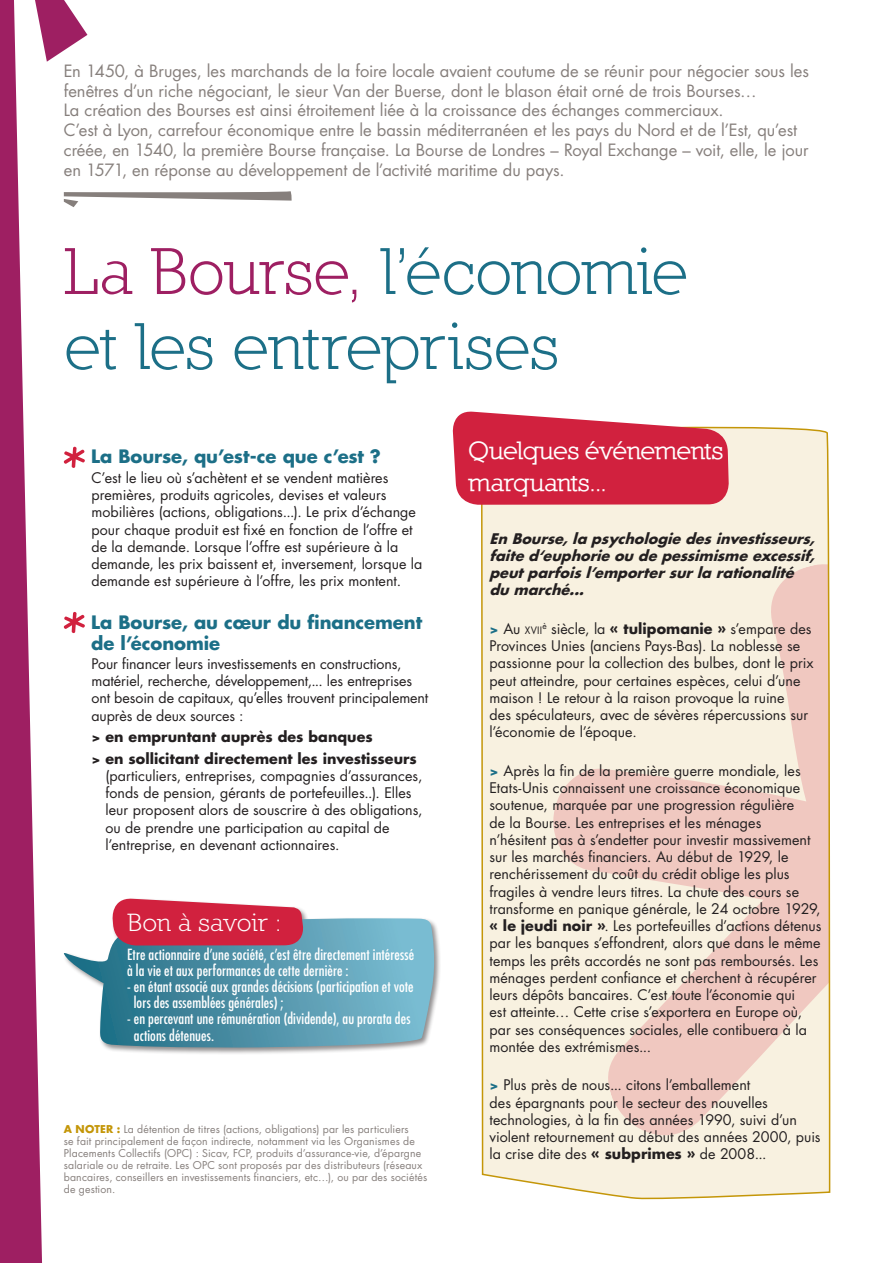
<style>
.page{position:relative;width:891px;height:1263px;background:#fff}
.page>*{position:absolute;margin:0;border:0;box-sizing:border-box;transform-origin:0 0}
.Titre{font:67.5px/75px "Nilland";letter-spacing:-.02em;color:#1c6f87}
.Sur-titre_Bulle{font:700 25.5px/31.5px "Nilland";letter-spacing:-.02em;color:#fff;scale:1.05 1}
.Sur-titre_Bulle-2{font:25.5px "Nilland";letter-spacing:-.01em;color:#fff;scale:1.05 1}
.Inter{font:700 18px/21px "Futura";letter-spacing:-.005em;color:#1c6f87}
.Introduction{font:16.5px/19.8px "Futura";letter-spacing:-.005em;color:#867f7c}
.Texte_Bulle{font:condensed 15px/16.2px "Futura";letter-spacing:.005em;color:#fff}
.Texte_courant{font:14.25px/17.2px "Futura";letter-spacing:.005em;color:#231f20}
.Texte_courant-2{font:italic 700 14.25px/17.2px "Futura";color:#231f20}
.t1{font:700 14.25px "Futura";letter-spacing:.005em;color:#231f20}
.Notes{font:10.5px/12px "Futura";letter-spacing:.015em;color:#867f7c}
.t2{font:9.9px "Futura";color:#231f20}
.s1{color:#9e1f62}
.s2{font-size:13.5px}
.s3{font-weight:700;font-size:13.5px}
.s4{font-weight:700}
.s5{font-weight:700;color:#c49608}
.s6{font-weight:700;font-size:13.5px;color:#1c6f87}
.s7{font-size:14.25px}
</style>
<div class="page">
<svg style="left:64px;top:447px;width:21px;height:21px"></svg>
<svg style="left:64px;top:612px;width:21px;height:21px"></svg>
<svg style="left:0;top:0;width:42px;height:1263px;fill:#9e1f62"></svg>
<svg style="left:35px;top:0;width:52px;height:62px"></svg>
<div style="left:63px;top:897px;width:378px;height:158px;background:#231f20;opacity:.5"></div>
<svg style="left:64px;top:918px;width:372px;height:130px;background:#6ba4b7"></svg>
<svg style="left:111px;top:897px;width:194px;height:48px;background:#d5435c"></svg>
<svg style="left:481px;top:426px;width:349px;height:774px;background:#f5e5d5"></svg>
<svg style="left:64px;top:191px;width:228px;height:16px"></svg>
<svg style="left:452px;top:411px;width:277px;height:94px;background:#d63d55"></svg>
<p class="Introduction" style="left:64px;top:61px;width:746px">En 1450, à Bruges, les marchands de la foire locale avaient coutume de se réunir pour négocier sous les fenêtres d’un riche négociant, le sieur Van der Buerse, dont le blason était orné de trois Bourses…</p>
<p class="Introduction" style="left:64px;top:100px;width:746px">La création des Bourses est ainsi étroitement liée à la croissance des échanges commerciaux.<br>C’est à Lyon, carrefour économique entre le bassin méditerranéen et les pays du Nord et de l’Est, qu’est créée, en 1540, la première Bourse française. La Bourse de Londres – Royal Exchange – voit, elle, le jour en 1571, en réponse au développement de l’activité maritime du pays.</p>
<p class="Titre" style="left:64px;top:233px;width:625px"><span class="s1">La Bourse,</span> l’économie et les entreprises</p>
<p class="Inter" style="left:91px;top:446px;width:291px">La Bourse, qu’est-ce que c’est ?</p>
<p class="Texte_courant" style="left:91px;top:469px;width:332px">C’est le lieu où s’achètent et se vendent matières premières, produits agricoles, devises et valeurs mobilières (actions, obligations...). Le prix d’échange pour chaque produit est fixé en fonction de l’offre et de la demande. Lorsque l’offre est supérieure à la demande, les prix baissent et, inversement, lorsque la demande est supérieure à l’offre, les prix montent.</p>
<p class="Inter" style="left:91px;top:611px;width:332px">La Bourse, au cœur du financement de l’économie</p>
<p class="Texte_courant" style="left:91px;top:655px;width:338px">Pour financer leurs investissements en constructions, matériel, recherche, développement,... les entreprises ont besoin de capitaux, qu’elles trouvent principalement auprès de deux sources :</p>
<p class="t1" style="left:91px;top:727px;width:282px"><span class="s2">&gt;</span> en empruntant auprès des banques</p>
<p class="Texte_courant" style="left:105px;top:750px;width:318px;text-indent:-14px"><span class="s3">&gt;</span> <span class="s4">en sollicitant directement les investisseurs </span>(particuliers, entreprises, compagnies d’assurances, fonds de pension, gérants de portefeuilles..). Elles leur proposent alors de souscrire à des obligations, ou de prendre une participation au capital de l’entreprise, en devenant actionnaires.</p>
<p class="Sur-titre_Bulle-2" style="left:127px;top:907px;width:148px">Bon à savoir :</p>
<p class="Texte_Bulle" style="left:127px;top:945px;width:288px">Etre actionnaire d’une société, c’est être directement intéressé à la vie et aux performances de cette dernière :</p>
<p class="Texte_Bulle" style="left:134px;top:978px;width:281px;text-indent:-7px">- en étant associé aux grandes décisions (participation et vote lors des assemblées générales) ;</p>
<p class="Texte_Bulle" style="left:134px;top:1010px;width:278px;text-indent:-7px">- en percevant une rémunération (dividende), au prorata des actions détenues.</p>
<p class="Notes" style="left:64px;top:1122px;width:365px"><span class="s5">A NOTER :</span> La détention de titres (actions, obligations) par les particuliers<br>se fait principalement de façon indirecte, notamment via les Organismes de Placements Collectifs (OPC) : Sicav, FCP, produits d’assurance-vie, d’épargne salariale ou de retraite. Les OPC sont proposés par des distributeurs (réseaux bancaires, conseillers en investissements financiers, etc…), ou par des sociétés de gestion.</p>
<p class="Sur-titre_Bulle" style="left:468px;top:435px;width:244px">Quelques événements marquants...</p>
<p class="Texte_courant-2" style="left:489px;top:529px;width:331px">EnBourse,la psychologiedesinvestisseurs, faited‘euphorieoudepessimismeexcessif, peutparfoisl’emportersurla rationalité dumarché...</p>
<p class="t2" style="left:489px;top:623px;width:54px"><span class="s6">&gt;</span> <span class="s7">Au</span> xvii</p>
<p class="Texte_courant" style="left:489px;top:620px;width:325px;text-indent:53px"><sup>è</sup> siècle, la <span class="s4">« tulipomanie »</span> s’empare des Provinces Unies (anciens Pays-Bas). La noblesse se passionne pour la collection des bulbes, dont le prix peut atteindre, pour certaines espèces, celui d’une maison ! Le retour à la raison provoque la ruine<br>des spéculateurs, avec de sévères répercussions sur l’économie de l’époque.</p>
<p class="Texte_courant" style="left:489px;top:762px;width:333px"><span class="s6">&gt;</span> Après la fin de la première guerre mondiale, les Etats-Unis connaissent une croissance économique soutenue, marquée par une progression régulière<br>de la Bourse. Les entreprises et les ménages n’hésitent pas à s’endetter pour investir massivement sur les marchés financiers. Au début de 1929, le renchérissement du coût du crédit oblige les plus fragiles à vendre leurs titres. La chute des cours se transforme en panique générale, le 24 octobre 1929, <span class="s4">« le jeudi noir »</span>. Les portefeuilles d’actions détenus par les banques s’effondrent, alors que dans le même temps les prêts accordés ne sont pas remboursés. Les ménages perdent confiance et cherchent à récupérer leurs dépôts bancaires. C’est toute l’économie qui<br>est atteinte… Cette crise s’exportera en Europe où, par ses conséquences sociales, elle contibuera à la montée des extrémismes...</p>
<p class="Texte_courant" style="left:489px;top:1076px;width:332px"><span class="s6">&gt;</span> Plus près de nous... citons l’emballement<br>des épargnants pour le secteur des nouvelles technologies, à la fin des années 1990, suivi d’un violent retournement au début des années 2000, puis la crise dite des <span class="s4">« subprimes »</span> de 2008...</p>
</div>
